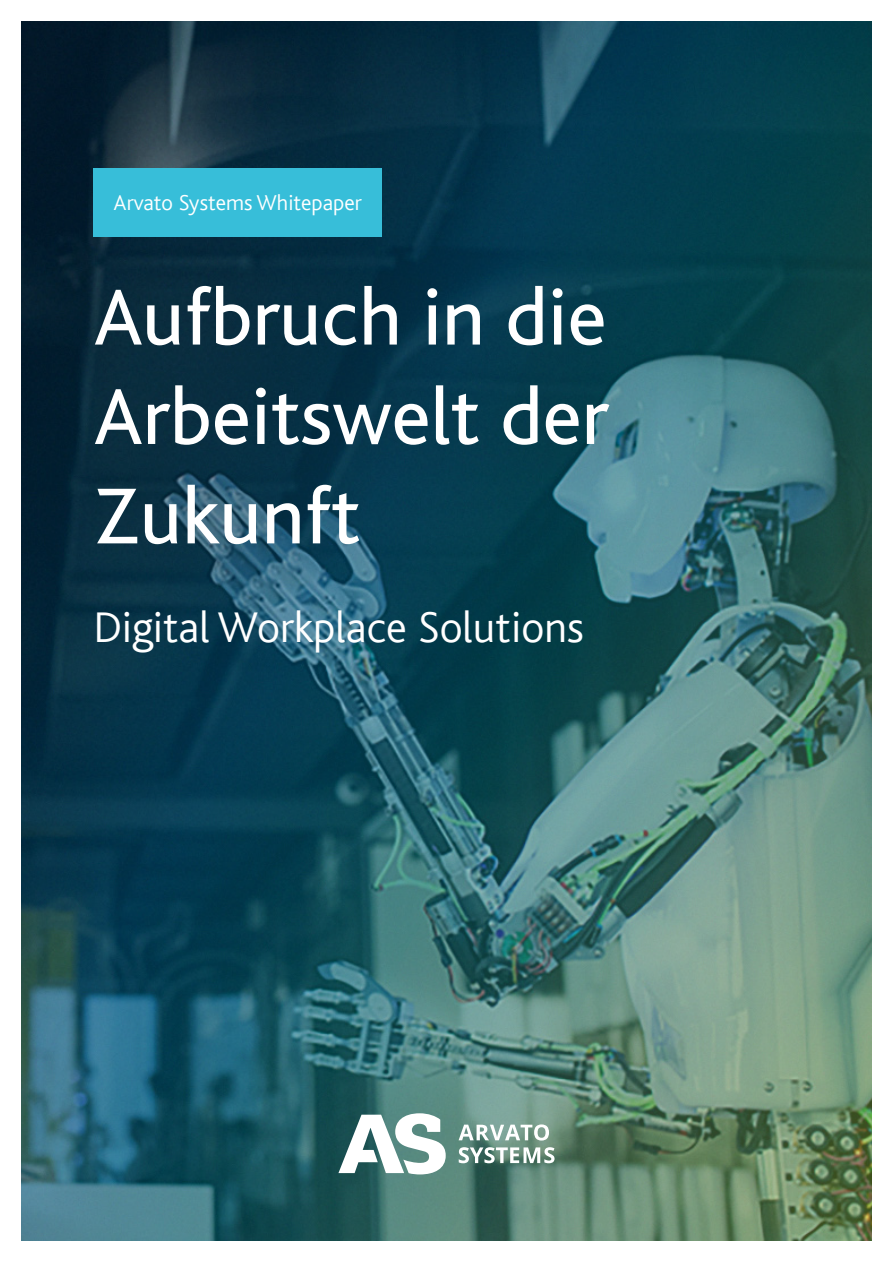
<style>
.page{position:relative;width:893px;height:1263px;background:#fff}
.page>*{position:absolute;margin:0;border:0;box-sizing:border-box;transform-origin:0 0}
.Fließtext{font:82.8px/99.4px "Bliss";color:#fff;text-align:justify}
.Fließtext-2{font:300 45px "Bliss";color:#fff}
.Zwischenüberschrift{font:300 22.5px "Bliss";color:#fff}
</style>
<div class="page">
<img style="left:21px;top:21px;width:851px;height:1219px">
<div style="left:27px;top:215px;width:647px;height:404px;background:#231f20;opacity:.41"></div>
<div style="left:94px;top:168px;width:288px;height:69px;background:#37bed9"></div>
<svg style="left:338px;top:1113px;width:108px;height:61px"></svg>
<svg style="left:459px;top:1124px;width:90px;height:16px"></svg>
<svg style="left:459px;top:1147px;width:95px;height:16px"></svg>
<p class="Zwischenüberschrift" style="left:114px;top:191px;width:250px">Arvato Systems Whitepaper</p>
<p class="Fließtext" style="left:94px;top:269px;width:517px">Aufbruch in die Arbeitswelt der Zukunft</p>
<p class="Fließtext-2" style="left:94px;top:604px;width:492px">Digital Workplace Solutions</p>
</div>
